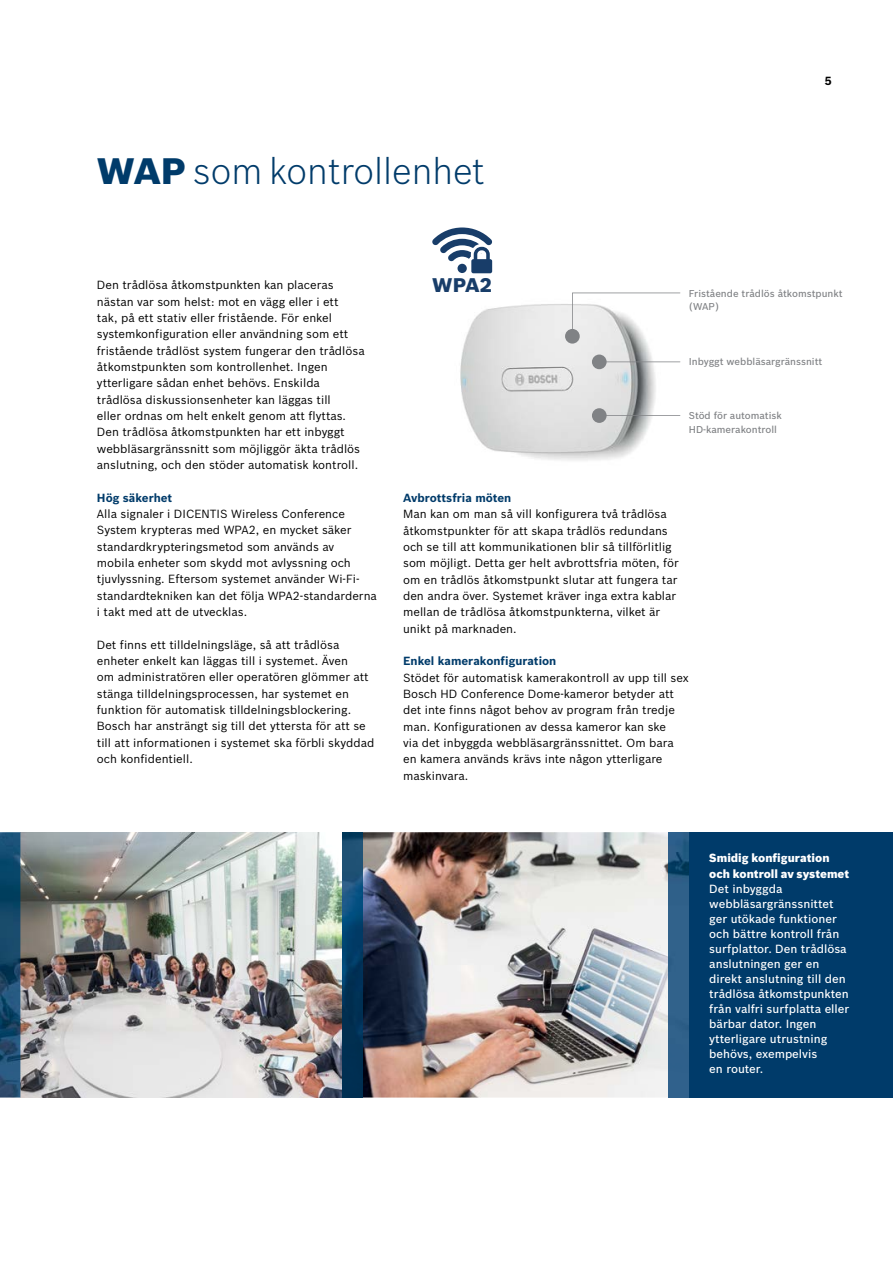
<style>
.page{position:relative;width:893px;height:1263px;background:#fff}
.page>*{position:absolute;margin:0;border:0;box-sizing:border-box;transform-origin:0 0}
.t1{font:300 36px "Bosch Sans";color:#003b6a}
.t2{font:900 19.35px "Bosch Sans";color:#183d69}
.t3{font:11.55px/16.4px "Bosch Sans";color:#000}
.t4{font:500 11.55px/15px "Bosch Sans";color:#fff}
.t5{font:700 11.55px "Bosch Sans";color:#003b6a}
.t6{font:900 11.55px/16.4px "Bosch Sans";color:#fff}
.t7{font:700 11.55px "Bosch Sans";color:#000}
.t8{font:500 9.75px/13.6px "Bosch Sans";color:#808285}
.s1{font-weight:900}
</style>
<div class="page">
<img style="left:460px;top:292px;width:221px;height:169px">
<svg style="left:432px;top:227px;width:61px;height:47px"></svg>
<img style="left:0;top:832px;width:689px;height:265px">
<div style="left:592px;top:355px;width:15px;height:14px;background:#808285;border-radius:50%"></div>
<hr style="left:599px;top:361px;width:81px;height:1px;background:#808285">
<div style="left:592px;top:408px;width:15px;height:15px;background:#808285;border-radius:50%"></div>
<hr style="left:599px;top:415px;width:81px;height:1px;background:#808285">
<div style="left:565px;top:329px;width:15px;height:15px;background:#808285;border-radius:50%"></div>
<svg style="left:572px;top:293px;width:108px;height:44px"></svg>
<div style="left:689px;top:832px;width:204px;height:265px;background:#003b6a"></div>
<svg style="left:0;top:1097px;width:16px;height:1px"></svg>
<img style="left:342px;top:832px;width:21px;height:265px">
<h1 class="t1" style="left:97px;top:146px;width:389px"><span class="s1">WAP</span> som kontrollenhet</h1>
<p class="t7" style="left:825px;top:72px;width:8px">5</p>
<p class="t3" style="left:97px;top:276px;width:269px">Den trådlösa åtkomstpunkten kan placeras nästan var som helst: mot en vägg eller i ett<br>tak, på ett stativ eller fristående. För enkel systemkonfiguration eller användning som ett fristående trådlöst system fungerar den trådlösa åtkomstpunkten som kontrollenhet. Ingen ytterligare sådan enhet behövs. Enskilda trådlösa diskussionsenheter kan läggas till<br>eller ordnas om helt enkelt genom att flyttas.<br>Den trådlösa åtkomstpunkten har ett inbyggt webbläsargränssnitt som möjliggör äkta trådlös anslutning, och den stöder automatisk kontroll.</p>
<p class="t5" style="left:97px;top:489px;width:77px">Hög säkerhet</p>
<p class="t3" style="left:97px;top:505px;width:281px">Alla signaler i DICENTIS Wireless Conference System krypteras med WPA2, en mycket säker standardkrypteringsmetod som används av<br>mobila enheter som skydd mot avlyssning och tjuvlyssning. Eftersom systemet använder Wi-Fi&shy;standardtekniken kan det följa WPA2-standarderna i takt med att de utvecklas.</p>
<p class="t3" style="left:97px;top:635px;width:279px">Det finns ett tilldelningsläge, så att trådlösa enheter enkelt kan läggas till i systemet. Även<br>om administratören eller operatören glömmer att stänga tilldelningsprocessen, har systemet en funktion för automatisk tilldelningsblockering.<br>Bosch har ansträngt sig till det yttersta för att se till att informationen i systemet ska förbli skyddad och konfidentiell.</p>
<h2 class="t2" style="left:432px;top:270px;width:61px">WPA2</h2>
<p class="t8" style="left:689px;top:286px;width:155px">Fristående trådlös åtkomstpunkt (WAP)</p>
<p class="t8" style="left:689px;top:354px;width:135px">Inbyggt webbläsargränssnitt</p>
<p class="t8" style="left:689px;top:408px;width:95px">Stöd för automatisk<br>HD-kamerakontroll</p>
<p class="t5" style="left:403px;top:489px;width:110px">Avbrottsfria möten</p>
<p class="t3" style="left:403px;top:505px;width:277px">Man kan om man så vill konfigurera två trådlösa åtkomstpunkter för att skapa trådlös redundans och se till att kommunikationen blir så tillförlitlig som möjligt. Detta ger helt avbrottsfria möten, för om en trådlös åtkomstpunkt slutar att fungera tar den andra över. Systemet kräver inga extra kablar mellan de trådlösa åtkomstpunkterna, vilket är unikt på marknaden.</p>
<p class="t5" style="left:403px;top:652px;width:155px">Enkel kamerakonfiguration</p>
<p class="t3" style="left:403px;top:668px;width:287px">Stödet för automatisk kamerakontroll av upp till sex Bosch HD Conference Dome-kameror betyder att det inte finns något behov av program från tredje man. Konfigurationen av dessa kameror kan ske<br>via det inbyggda webbläsargränssnittet. Om bara en kamera används krävs inte någon ytterligare maskinvara.</p>
<p class="t6" style="left:709px;top:849px;width:142px">Smidig konfiguration och kontroll av systemet</p>
<p class="t4" style="left:709px;top:881px;width:142px">Det inbyggda webbläsargränssnittet ger utökade funktioner och bättre kontroll från surfplattor. Den trådlösa anslutningen ger en direkt anslutning till den trådlösa åtkomstpunkten från valfri surfplatta eller bärbar dator. Ingen ytterligare utrustning behövs, exempelvis<br>en router.</p>
</div>
